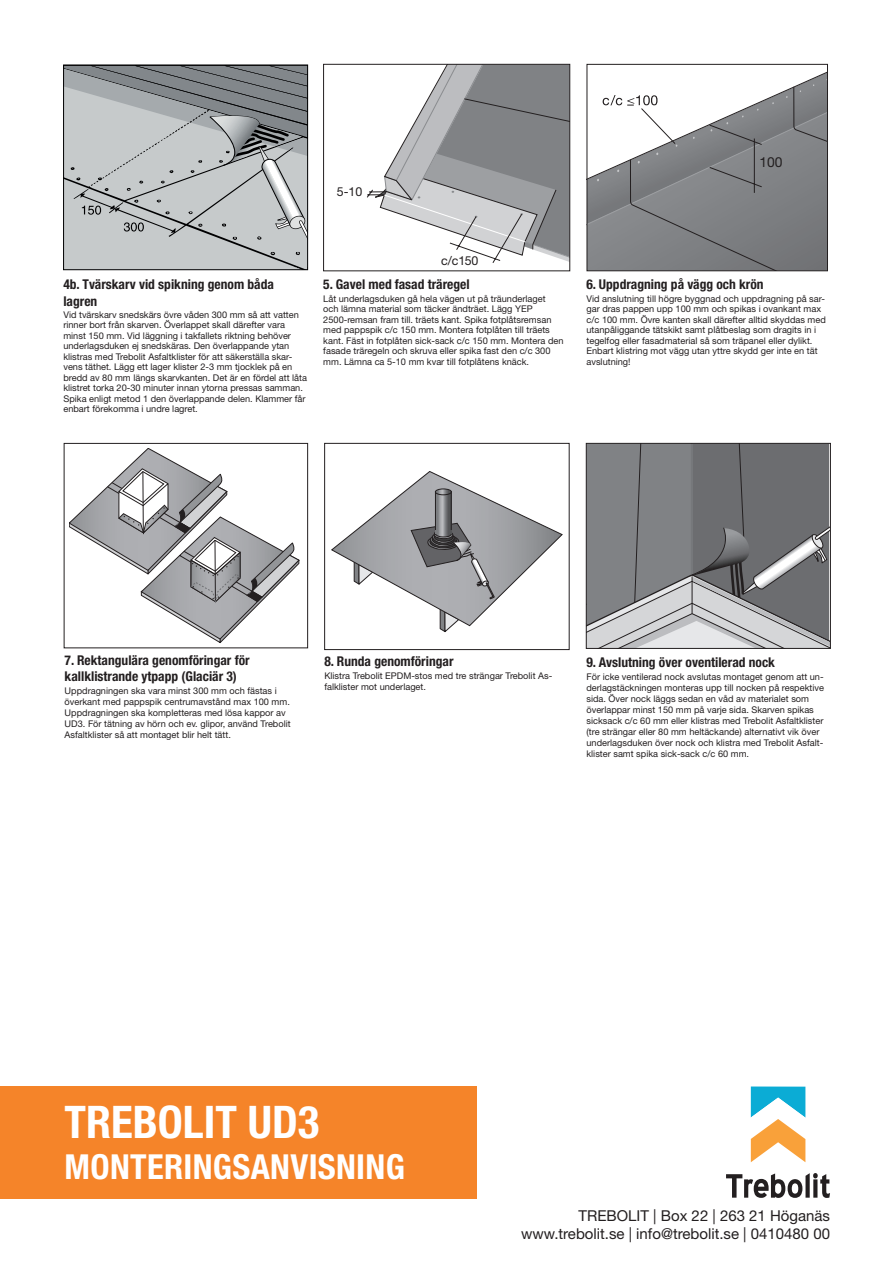
<style>
.page{position:relative;width:893px;height:1263px;background:#fff}
.page>*{position:absolute;margin:0;border:0;box-sizing:border-box;transform-origin:0 0}
.t1{font:700 condensed 45px "Helvetica Neue LT Std";color:#fff}
.t2{font:700 condensed 34.5px "Helvetica Neue LT Std";letter-spacing:.01em;color:#fff}
.t3{font:15px/18px "Helvetica Neue LT Std";color:#231f20;text-align:right}
.t4{font:13.95px "Helvetica Neue LT Std";color:#231f20}
.t5{font:700 condensed 13.5px/16.2px "Helvetica Neue LT Std";color:#231f20}
.t6{font:12.45px "Helvetica Neue LT Std";color:#231f20}
.t7{font:12.3px "Helvetica Neue";color:#000001}
.t8{font:9.15px/10.5px "Helvetica Neue LT Std";color:#231f20}
</style>
<div class="page">
<div style="left:324px;top:443px;width:245px;height:207px;border:1px solid #231f20"></div>
<svg style="left:331px;top:471px;width:231px;height:161px"></svg>
<svg style="left:436px;top:531px;width:15px;height:3px"></svg>
<div style="left:64px;top:443px;width:244px;height:205px;border:1px solid #231f20"></div>
<svg style="left:69px;top:448px;width:230px;height:195px"></svg>
<svg style="left:589px;top:72px;width:237px;height:197px"></svg>
<div style="left:587px;top:64px;width:241px;height:207px;border:1px solid #231f20"></div>
<svg style="left:367px;top:66px;width:201px;height:197px"></svg>
<div style="left:323px;top:64px;width:247px;height:207px;border:1px solid #231f20"></div>
<svg style="left:65px;top:67px;width:241px;height:201px;background:#adb1b3"></svg>
<div style="left:63px;top:65px;width:245px;height:205px;border:1px solid #000001"></div>
<div style="left:1px;top:1086px;width:476px;height:113px;background:#f58429"></div>
<svg style="left:726px;top:1173px;width:104px;height:25px"></svg>
<svg style="left:751px;top:1086px;width:54px;height:76px"></svg>
<svg style="left:588px;top:445px;width:241px;height:202px;background:#87888a"></svg>
<hr style="left:692px;top:576px;width:1px;height:38px;background:#231f20">
<div style="left:586px;top:443px;width:245px;height:206px;border:1px solid #231f20"></div>
<h3 class="t6" style="left:337px;top:185px;width:27px">5-10</h3>
<h3 class="t4" style="left:759px;top:154px;width:25px">100</h3>
<h3 class="t5" style="left:63px;top:276px;width:212px">4b. Tvärskarv vid spikning genom båda lagren</h3>
<p class="t8" style="left:63px;top:309px;width:245px">Vid tvärskarv snedskärs övre våden 300 mm så att vatten rinner bort från skarven. Överlappet skall därefter vara minst 150 mm. Vid läggning i takfallets riktning behöver underlagsduken ej snedskäras. Den överlappande ytan klistras med Trebolit Asfaltklister för att säkerställa skar&shy;vens täthet. Lägg ett lager klister 2-3 mm tjocklek på en bredd av 80 mm längs skarvkanten. Det är en fördel att låta klistret torka 20-30 minuter innan ytorna pressas samman.<br>Spika enligt metod 1 den överlappande delen. Klammer får enbart förekomma i undre lagret.</p>
<h3 class="t7" style="left:82px;top:320px;width:37px">c/c 60</h3>
<h3 class="t7" style="left:82px;top:383px;width:44px">c/c 200</h3>
<h3 class="t6" style="left:441px;top:254px;width:39px">c/c150</h3>
<h3 class="t5" style="left:323px;top:276px;width:148px">5. Gavel med fasad träregel</h3>
<p class="t8" style="left:323px;top:293px;width:242px">Låt underlagsduken gå hela vägen ut på träunderlaget<br>och lämna material som täcker ändträet. Lägg YEP 2500-remsan fram till. träets kant. Spika fotplåtsremsan med pappspik c/c 150 mm. Montera fotplåten till träets kant. Fäst in fotplåten sick-sack c/c 150 mm. Montera den fasade träregeln och skruva eller spika fast den c/c 300 mm. Lämna ca 5-10 mm kvar till fotplåtens knäck.</p>
<h3 class="t5" style="left:586px;top:276px;width:179px">6. Uppdragning på vägg och krön</h3>
<p class="t8" style="left:586px;top:293px;width:241px">Vid anslutning till högre byggnad och uppdragning på sar&shy;gar dras pappen upp 100 mm och spikas i ovankant max c/c 100 mm. Övre kanten skall därefter alltid skyddas med utanpåliggande tätskikt samt plåtbeslag som dragits in i tegelfog eller fasadmaterial så som träpanel eller dylikt.<br>Enbart klistring mot vägg utan yttre skydd ger inte en tät avslutning!</p>
<h3 class="t5" style="left:65px;top:652px;width:187px">7. Rektangulära genomföringar för kallklistrande ytpapp (Glaciär 3)</h3>
<p class="t8" style="left:65px;top:685px;width:228px;line-height:11.1px">Uppdragningen ska vara minst 300 mm och fästas i överkant med pappspik centrumavstånd max 100 mm.<br>Uppdragningen ska kompletteras med lösa kappor av UD3. För tätning av hörn och ev. glipor, använd Trebolit Asfaltklister så att montaget blir helt tätt.</p>
<h3 class="t5" style="left:324px;top:653px;width:131px">8. Runda genomföringar</h3>
<p class="t8" style="left:324px;top:670px;width:229px;line-height:11.1px">Klistra Trebolit EPDM-stos med tre strängar Trebolit As&shy;falklister mot underlaget.</p>
<h3 class="t5" style="left:586px;top:653px;width:190px">9. Avslutning över oventilerad nock</h3>
<p class="t8" style="left:586px;top:671px;width:239px;line-height:11.1px">För icke ventilerad nock avslutas montaget genom att un&shy;derlagstäckningen monteras upp till nocken på respektive sida. Över nock läggs sedan en våd av materialet som överlappar minst 150 mm på varje sida. Skarven spikas sicksack c/c 60 mm eller klistras med Trebolit Asfaltklister (tre strängar eller 80 mm heltäckande) alternativt vik över underlagsduken över nock och klistra med Trebolit Asfalt&shy;klister samt spika sick-sack c/c 60 mm.</p>
<h1 class="t1" style="left:65px;top:1094px;width:256px">TREBOLIT UD3</h1>
<h2 class="t2" style="left:65px;top:1146px;width:342px">MONTERINGSANVISNING</h2>
<h3 class="t3" style="left:521px;top:1206px;width:310px">TREBOLIT | Box 22 | 263 21 Höganäs www.trebolit.se | info@trebolit.se | 0410480 00</h3>
</div>
